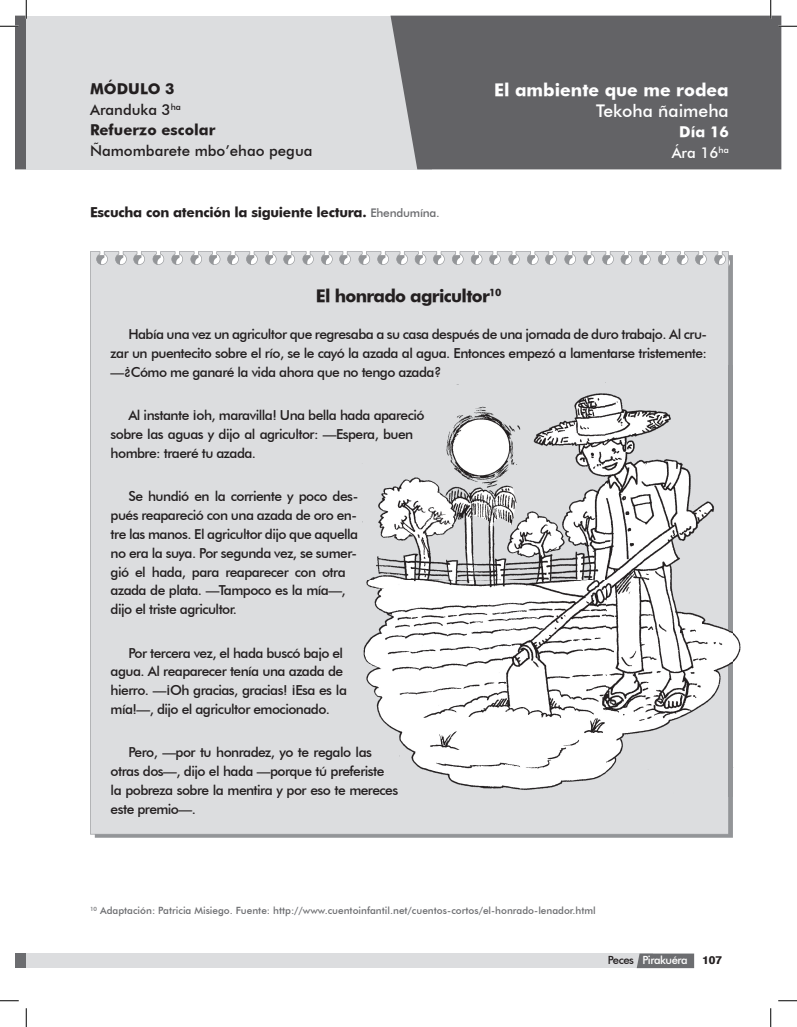
<style>
.page{position:relative;width:797px;height:1027px;background:#fff}
.page>*{position:absolute;margin:0;border:0;box-sizing:border-box;transform-origin:0 0}
.t1{font:17.5px "Futura G Bold";letter-spacing:-.04em;color:#231f20}
.t2{font:17.5px "Futura G Bold";color:#fff}
.t3{font:17.5px "Futura G";color:#fff}
.t4{font:15px "Futura G";color:#231f20}
.t5{font:15px "Futura G Bold";color:#231f20}
.t6{font:15px "Futura G";color:#fff}
.t7{font:15px "Futura G Bold";color:#fff}
.t8{font:13.75px/18.8px "Futura G";letter-spacing:-.04em;color:#231f20}
.t9{font:13.75px "Futura G Bold";letter-spacing:-.02em;color:#231f20}
.t10{font:11.25px "Futura G";letter-spacing:-.04em;color:#fff}
.t11{font:800 11.25px "Swiss 721 BT";color:#231f20}
.t12{font:10px "Futura G";color:#6c6d70}
.s1{font-family:"Futura G";font-size:11.88px;color:#6c6d70}
.s2{color:#231f20}
</style>
<div class="page">
<div style="left:16px;top:953px;width:10px;height:15px;background:#6c6d70"></div>
<div style="left:26px;top:953px;width:626px;height:15px;background:#dcdddf"></div>
<svg style="left:636px;top:953px;width:58px;height:15px"></svg>
<div style="left:90px;top:251px;width:638px;height:583px;background:#dcdddf"></div>
<div style="left:26px;top:16px;width:406px;height:153px;background:#dcdddf"></div>
<div style="left:390px;top:16px;width:391px;height:153px;background:#636366"></div>
<img style="left:360px;top:366px;width:381px;height:430px">
<img style="left:728px;top:366px;width:1px;height:430px">
<svg style="left:778px;top:25px;width:19px;height:2px"></svg>
<svg style="left:0;top:1000px;width:19px;height:1px"></svg>
<svg style="left:778px;top:1000px;width:19px;height:1px"></svg>
<svg style="left:0;top:0;width:27px;height:169px"></svg>
<svg style="left:25px;top:1008px;width:2px;height:19px"></svg>
<svg style="left:770px;top:0;width:1px;height:19px"></svg>
<svg style="left:770px;top:1008px;width:1px;height:19px"></svg>
<p class="t5" style="left:90px;top:80px;width:86px">MÓDULO 3</p>
<p class="t4" style="left:90px;top:100px;width:92px">Aranduka 3<sup>ha</sup></p>
<p class="t5" style="left:90px;top:121px;width:127px">Refuerzo escolar</p>
<p class="t4" style="left:90px;top:141px;width:224px">Ñamombarete mbo’ehao pegua</p>
<p class="t9" style="left:90px;top:204px;width:351px">Escucha con atención la siguiente lectura. <span class="s1">Ehendumína.</span></p>
<p class="t2" style="left:494px;top:79px;width:236px">El ambiente que me rodea</p>
<p class="t3" style="left:596px;top:100px;width:134px">Tekoha ñaimeha</p>
<p class="t7" style="left:679px;top:123px;width:51px">Día 16</p>
<p class="t6" style="left:671px;top:143px;width:59px">Ára 16<sup>ha</sup></p>
<p class="t1" style="left:316px;top:285px;width:187px">El honrado agricultor<sup>10</sup></p>
<p class="t8" style="left:111px;top:325px;width:598px;text-align:justify;text-indent:18px">Había una vez un agricultor que regresaba a su casa después de una jornada de duro trabajo. Al cru&shy;zar un puentecito sobre el río, se le cayó la azada al agua. Entonces empezó a lamentarse tristemente: —¿Cómo me ganaré la vida ahora que no tengo azada?</p>
<p class="t8" style="left:111px;top:406px;width:315px;text-indent:18px">Al instante ¡oh, maravilla! Una bella hada apareció sobre las aguas y dijo al agricultor: —Espera, buen hombre: traeré tu azada.</p>
<p class="t8" style="left:111px;top:487px;width:249px;text-indent:18px">Se hundió en la corriente y poco des&shy;pués reapareció con una azada de oro en&shy;tre las manos. El agricultor dijo que aquella no era la suya. Por segunda vez, se sumer&shy;gió el hada, para reaparecer con otra azada de plata. —Tampoco es la mía—, dijo el triste agricultor.</p>
<p class="t8" style="left:111px;top:643px;width:238px;text-indent:18px">Por tercera vez, el hada buscó bajo el agua. Al reaparecer tenía una azada de hierro. —¡Oh gracias, gracias! ¡Esa es la mía!—, dijo el agricultor emocionado.</p>
<p class="t8" style="left:111px;top:743px;width:289px;text-indent:18px">Pero, —por tu honradez, yo te regalo las otras dos—, dijo el hada —porque tú preferiste la pobreza sobre la mentira y por eso te mereces este premio—.</p>
<p class="t12" style="left:90px;top:904px;width:507px"><sup>10</sup> Adaptación: Patricia Misiego. Fuente: http://www.cuentoinfantil.net/cuentos-cortos/el-honrado-lenador.html</p>
<p class="t10" style="left:607px;top:953px;width:81px"><span class="s2">Peces</span> Pirakuéra</p>
<p class="t11" style="left:702px;top:953px;width:21px">107</p>
</div>
